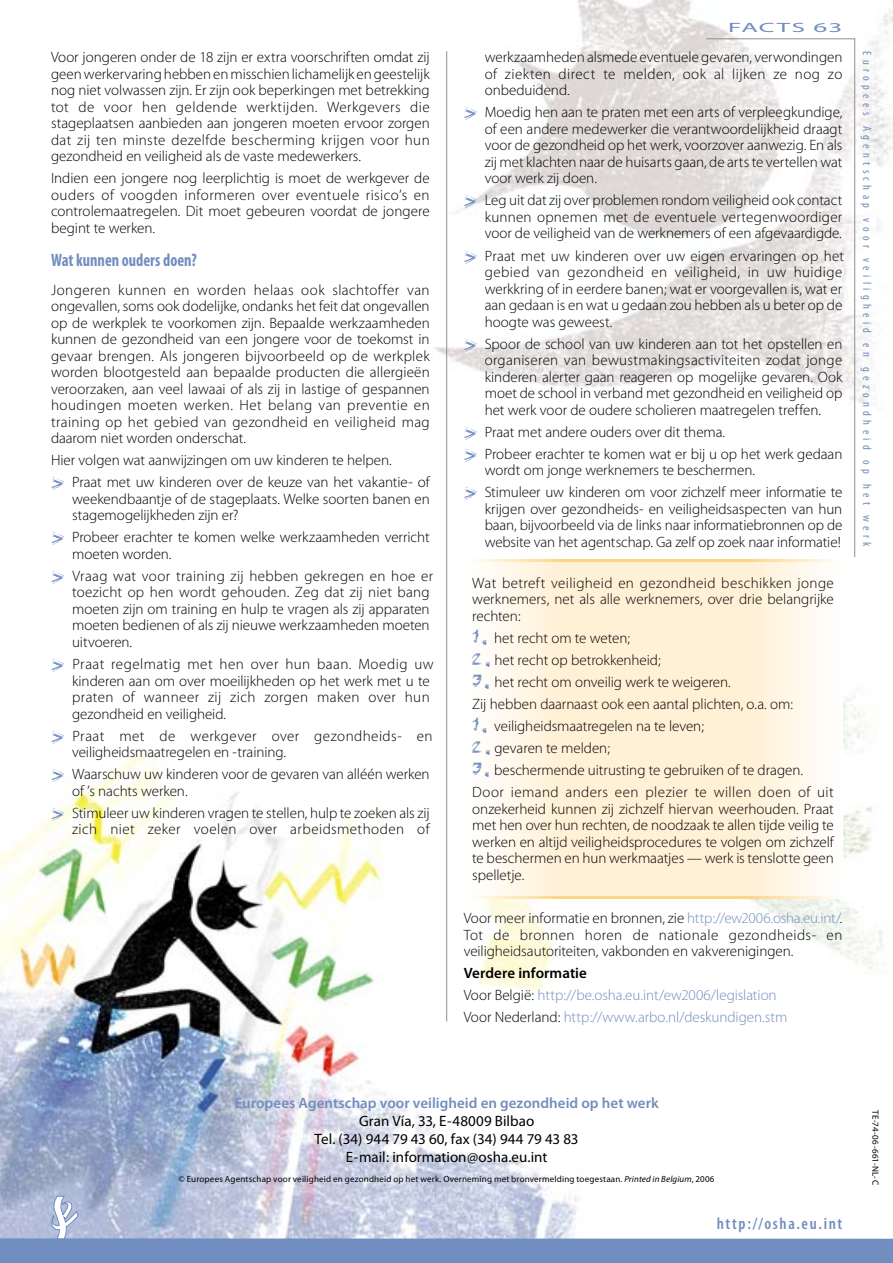
<style>
.page{position:relative;width:893px;height:1263px;background:#fff}
.page>*{position:absolute;margin:0;border:0;box-sizing:border-box;transform-origin:0 0}
.t1{font:700 condensed 18px "Myriad Pro";color:#728dbf;scale:.9 1}
.t2{font:600 condensed 16.5px "Myriad Pro";letter-spacing:.1em;color:#728dbf}
.t3{font:300 15px/16.5px "Myriad Pro";color:#000}
.t4{font:300 15px/16.5px "Myriad Pro";letter-spacing:.02em;color:#000}
.t5{font:300 15px/22px "Myriad Pro";color:#728dbf}
.t6{font:15px/18px "Myriad Pro";color:#000;text-align:center}
.t7{font:600 15px "Myriad Pro";color:#728dbf}
.t8{font:13.5px "Myriad Pro";letter-spacing:.04em;color:#728dbf;scale:2 1}
.t9{font:condensed 12px "Myriad Pro";letter-spacing:.36em;color:#728dbf}
.t10{font:9px "Myriad Pro";letter-spacing:.02em;color:#000}
.s1{font-family:"Grunge Update";font-weight:400;color:#728dbf}
.s2{color:#728dbf}
.s3{font-weight:600;color:#000}
.s4{color:#000}
.s5{font-style:italic}
</style>
<div class="page">
<img style="left:0;top:0;width:892px;height:1196px">
<svg style="left:0;top:1196px;width:892px;height:67px"></svg>
<svg style="left:705px;top:38px;width:150px;height:520px"></svg>
<svg style="left:463px;top:562px;width:379px;height:335px"></svg>
<svg style="left:463px;top:560px;width:379px;height:2px"></svg>
<svg style="left:463px;top:897px;width:379px;height:2px"></svg>
<hr style="left:446px;top:51px;width:1px;height:970px;background:#909090">
<p class="t3" style="left:51px;top:51px;width:380px;text-align:justify">Voor jongeren onder de 18 zijn er extra voorschriften omdat zij geen werkervaring hebben en misschien lichamelijk en geestelijk nog niet volwassen zijn. Er zijn ook beperkingen met betrekking tot de voor hen geldende werktijden. Werkgevers die stageplaatsen aanbieden aan jongeren moeten ervoor zorgen dat zij ten minste dezelfde bescherming krijgen voor hun gezondheid en veiligheid als de vaste medewerkers.</p>
<p class="t3" style="left:51px;top:172px;width:380px;text-align:justify">Indien een jongere nog leerplichtig is moet de werkgever de ouders of voogden informeren over eventuele risico’s en controlemaatregelen. Dit moet gebeuren voordat de jongere begint te werken.</p>
<p class="t1" style="left:51px;top:254px;width:163px">Wat kunnen ouders doen?</p>
<p class="t3" style="left:51px;top:283px;width:380px;text-align:justify">Jongeren kunnen en worden helaas ook slachtoffer van ongevallen, soms ook dodelijke, ondanks het feit dat ongevallen op de werkplek te voorkomen zijn. Bepaalde werkzaamheden kunnen de gezondheid van een jongere voor de toekomst in gevaar brengen. Als jongeren bijvoorbeeld op de werkplek worden blootgesteld aan bepaalde producten die allergieën veroorzaken, aan veel lawaai of als zij in lastige of gespannen houdingen moeten werken. Het belang van preventie en training op het gebied van gezondheid en veiligheid mag daarom niet worden onderschat.</p>
<p class="t3" style="left:51px;top:451px;width:380px;line-height:22px">Hier volgen wat aanwijzingen om uw kinderen te helpen.<br><sub>&gt;</sub> Praat met uw kinderen over de keuze van het vakantie- of</p>
<p class="t3" style="left:72px;top:492px;width:359px">weekendbaantje of de stageplaats. Welke soorten banen en stagemogelijkheden zijn er?</p>
<p class="t3" style="left:72px;top:531px;width:359px;text-indent:-21px"><sub>&gt;</sub> Probeer erachter te komen welke werkzaamheden verricht moeten worden.</p>
<p class="t3" style="left:72px;top:569px;width:363px;text-indent:-21px"><sub>&gt;</sub> Vraag wat voor training zij hebben gekregen en hoe er toezicht op hen wordt gehouden. Zeg dat zij niet bang moeten zijn om training en hulp te vragen als zij apparaten moeten bedienen of als zij nieuwe werkzaamheden moeten uitvoeren.</p>
<p class="t4" style="left:72px;top:657px;width:363px;text-indent:-21px"><sub>&gt;</sub> Praat regelmatig met hen over hun baan. Moedig uw kinderen aan om over moeilijkheden op het werk met u te praten of wanneer zij zich zorgen maken over hun gezondheid en veiligheid.</p>
<p class="t3" style="left:72px;top:729px;width:362px;text-indent:-21px"><sub>&gt;</sub> Praat met de werkgever over gezondheids- en veiligheidsmaatregelen en -training.</p>
<p class="t3" style="left:72px;top:767px;width:359px;text-indent:-21px"><sub>&gt;</sub> Waarschuw uw kinderen voor de gevaren van alléén werken of ’s nachts werken.</p>
<p class="t3" style="left:51px;top:806px;width:380px;text-align:right"><sub>&gt;</sub> Stimuleer uw kinderen vragen te stellen, hulp te zoeken als zij zich niet zeker voelen over arbeidsmethoden of</p>
<p class="t8" style="left:728px;top:22px;width:59px">FACTS 63</p>
<p class="t3" style="left:484px;top:51px;width:359px;text-align:justify">werkzaamheden alsmede eventuele gevaren, verwondingen of ziekten direct te melden, ook al lijken ze nog zo onbeduidend.</p>
<p class="t3" style="left:484px;top:106px;width:359px;text-align:justify;text-indent:-21px"><sub>&gt;</sub> Moedig hen aan te praten met een arts of verpleegkundige, of een andere medewerker die verantwoordelijkheid draagt voor de gezondheid op het werk, voorzover aanwezig. En als zij met klachten naar de huisarts gaan, de arts te vertellen wat voor werk zij doen.</p>
<p class="t3" style="left:484px;top:194px;width:359px;text-align:justify;text-indent:-21px"><sub>&gt;</sub> Leg uit dat zij over problemen rondom veiligheid ook contact kunnen opnemen met de eventuele vertegenwoordiger voor de veiligheid van de werknemers of een afgevaardigde.</p>
<p class="t3" style="left:484px;top:249px;width:361px;text-indent:-21px"><sub>&gt;</sub> Praat met uw kinderen over uw eigen ervaringen op het gebied van gezondheid en veiligheid, in uw huidige werkkring of in eerdere banen; wat er voorgevallen is, wat er aan gedaan is en wat u gedaan zou hebben als u beter op de hoogte was geweest.</p>
<p class="t3" style="left:484px;top:337px;width:359px;text-align:justify;text-indent:-21px"><sub>&gt;</sub> Spoor de school van uw kinderen aan tot het opstellen en organiseren van bewustmakingsactiviteiten zodat jonge kinderen alerter gaan reageren op mogelijke gevaren. Ook moet de school in verband met gezondheid en veiligheid op het werk voor de oudere scholieren maatregelen treffen.</p>
<p class="t3" style="left:463px;top:422px;width:380px;line-height:22px"><sub>&gt;</sub> Praat met andere ouders over dit thema.<br><sub>&gt;</sub> Probeer erachter te komen wat er bij u op het werk gedaan</p>
<p class="t3" style="left:463px;top:460px;width:380px;line-height:22px;text-indent:21px">wordt om jonge werknemers te beschermen.<br><sub>&gt;</sub> Stimuleer uw kinderen om voor zichzelf meer informatie te</p>
<p class="t3" style="left:484px;top:502px;width:359px;text-align:justify">krijgen over gezondheids- en veiligheidsaspecten van hun baan, bijvoorbeeld via de links naar informatiebronnen op de website van het agentschap. Ga zelf op zoek naar informatie!</p>
<p class="t3" style="left:472px;top:576px;width:363px;text-align:justify">Wat betreft veiligheid en gezondheid beschikken jonge werknemers, net als alle werknemers, over drie belangrijke rechten:</p>
<p class="t3" style="left:472px;top:628px;width:190px;line-height:22px"><span class="s1">1 .</span> het recht om te weten;<br><span class="s1">2 .</span> het recht op betrokkenheid;</p>
<p class="t3" style="left:472px;top:672px;width:322px;line-height:22px"><span class="s1">3.</span> het recht om onveilig werk te weigeren.<br>Zij hebben daarnaast ook een aantal plichten, o.a. om:<br><span class="s1">1 .</span> veiligheidsmaatregelen na te leven;<br><span class="s1">2 .</span> gevaren te melden;</p>
<p class="t3" style="left:472px;top:761px;width:363px;line-height:22px"><span class="s1">3.</span> beschermende uitrusting te gebruiken of te dragen.<br>Door iemand anders een plezier te willen doen of uit</p>
<p class="t3" style="left:472px;top:802px;width:363px;text-align:justify">onzekerheid kunnen zij zichzelf hiervan weerhouden. Praat met hen over hun rechten, de noodzaak te allen tijde veilig te werken en altijd veiligheidsprocedures te volgen om zichzelf te beschermen en hun werkmaatjes — werk is tenslotte geen spelletje.</p>
<p class="t3" style="left:463px;top:911px;width:380px;text-align:justify">Voor meer informatie en bronnen, zie <span class="s2">http://ew2006.osha.eu.int/</span>.<br>Tot de bronnen horen de nationale gezondheids- en veiligheidsautoriteiten, vakbonden en vakverenigingen.</p>
<p class="t5" style="left:463px;top:964px;width:325px"><span class="s3">Verdere informatie<br></span><span class="s4">Voor België:</span> http://be.osha.eu.int/ew2006/legislation<br><span class="s4">Voor Nederland:</span> http://www.arbo.nl/deskundigen.stm</p>
<p class="t9" style="left:871px;top:51px;width:497px;rotate:90deg">Europees Agentschap voor veiligheid en gezondheid op het werk</p>
<p class="t7" style="left:234px;top:1098px;width:426px">Europees Agentschap voor veiligheid en gezondheid op het werk</p>
<p class="t6" style="left:314px;top:1114px;width:265px">Gran Vía, 33, E-48009 Bilbao<br>Tel. (34) 944 79 43 60, fax (34) 944 79 43 83<br>E-mail: information@osha.eu.int</p>
<p class="t10" style="left:179px;top:1175px;width:537px">© Europees Agentschap voor veiligheid en gezondheid op het werk. Overneming met bronvermelding toegestaan. <span class="s5">Printed in Belgium</span>, 2006</p>
<p class="t2" style="left:716px;top:1217px;width:127px">http://osha.eu.int</p>
<p class="t10" style="left:878px;top:1110px;width:76px;rotate:90deg">TE-74-06-661-NL-C</p>
</div>
